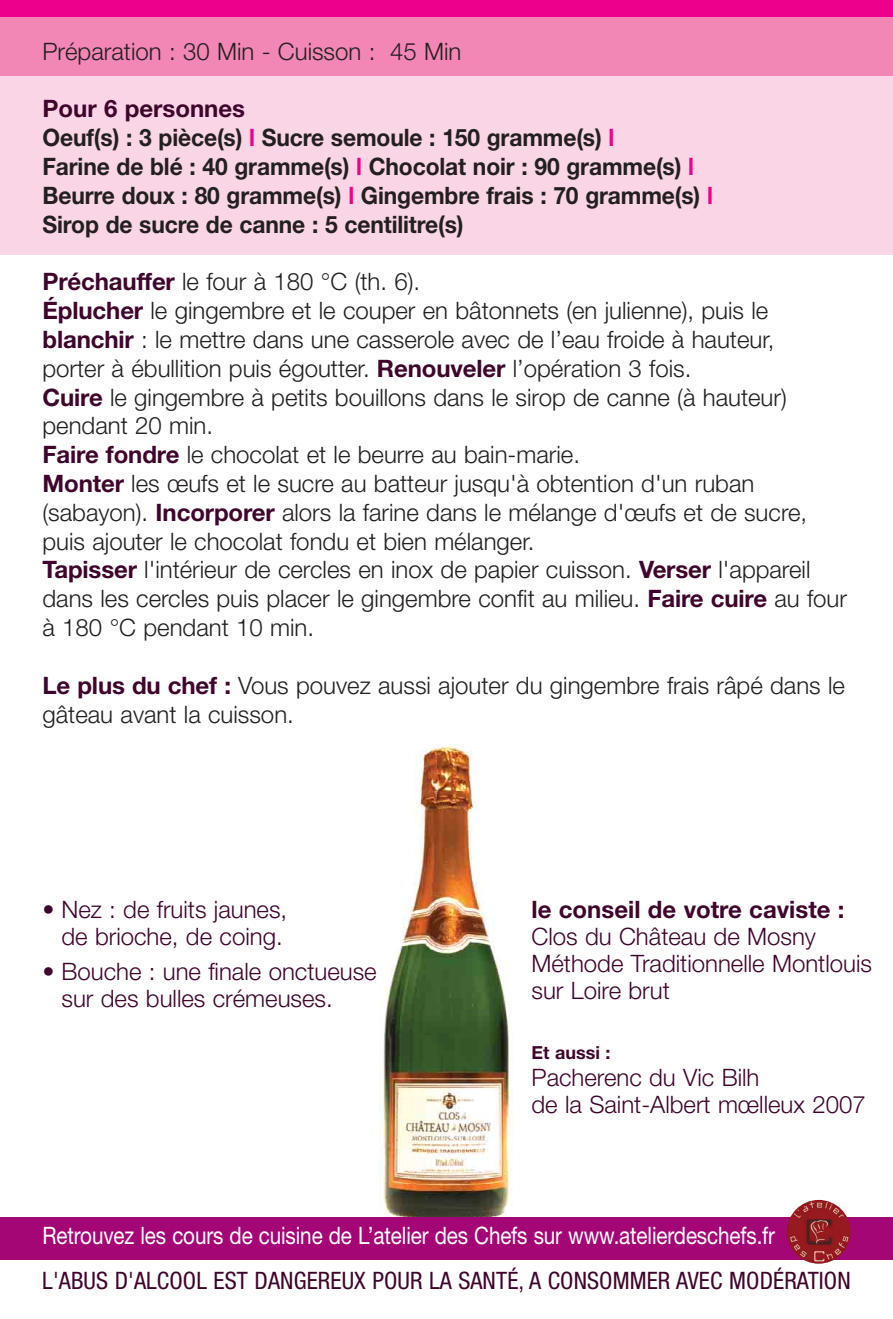
<style>
.page{position:relative;width:893px;height:1319px;background:#fff}
.page>*{position:absolute;margin:0;border:0;box-sizing:border-box;transform-origin:0 0}
.t1{font:300 24px/28.8px "Helvetica Neue";color:#231f20}
.t2{font:300 24px/27px "Helvetica Neue";color:#3f052c}
.t3{font:700 24px/28.8px "Helvetica Neue";letter-spacing:-.005em;color:#231f20;scale:.95 1}
.t4{font:24px "Helvetica Neue";letter-spacing:-.005em;color:#fff;scale:.86 1}
.t5{font:condensed 24px "Helvetica Neue";letter-spacing:.005em;color:#3f052c}
.t6{font:700 24px "Helvetica Neue";color:#3f052c}
.t7{font:700 18px "Helvetica Neue";color:#3f052c}
.s1{color:#3f052c}
.s2{color:#ec008c}
.s3{font-weight:700;color:#3f052c}
</style>
<div class="page">
<img style="left:379px;top:744px;width:134px;height:472px">
<div style="left:0;top:1216px;width:893px;height:43px;background:#a40675"></div>
<div style="left:0;top:0;width:893px;height:17px;background:#ec008c"></div>
<div style="left:0;top:17px;width:893px;height:60px;background:#f287b6"></div>
<div style="left:0;top:77px;width:893px;height:178px;background:#fad5e5"></div>
<img style="left:787px;top:1199px;width:64px;height:64px;border-radius:50%">
<p class="t1" style="left:43px;top:39px;width:420px">Préparation : 30 Min - Cuisson : 45 Min</p>
<p class="t3" style="left:43px;top:96px;width:707px"><span class="s1">Pour 6 personnes<br></span>Oeuf(s) : 3 pièce(s) <span class="s2">l</span> Sucre semoule : 150 gramme(s) <span class="s2">l<br></span>Farine de blé : 40 gramme(s) <span class="s2">l</span> Chocolat noir : 90 gramme(s) <span class="s2">l </span>Beurre doux : 80 gramme(s) <span class="s2">l</span> Gingembre frais : 70 gramme(s) <span class="s2">l </span>Sirop de sucre de canne : 5 centilitre(s)</p>
<p class="t1" style="left:43px;top:269px;width:806px"><span class="s3">Préchauffer</span> le four à 180 °C (th. 6).<br><span class="s3">Éplucher</span> le gingembre et le couper en bâtonnets (en julienne), puis le <span class="s3">blanchir</span> : le mettre dans une casserole avec de l’eau froide à hauteur,<br>porter à ébullition puis égoutter. <span class="s3">Renouveler</span> l’opération 3 fois.<br><span class="s3">Cuire</span> le gingembre à petits bouillons dans le sirop de canne (à hauteur) pendant 20 min.<br><span class="s3">Faire fondre</span> le chocolat et le beurre au bain-marie.<br><span class="s3">Monter</span> les œufs et le sucre au batteur jusqu'à obtention d'un ruban (sabayon). <span class="s3">Incorporer</span> alors la farine dans le mélange d'œufs et de sucre, puis ajouter le chocolat fondu et bien mélanger.<br><span class="s3">Tapisser</span> l'intérieur de cercles en inox de papier cuisson. <span class="s3">Verser</span> l'appareil dans les cercles puis placer le gingembre confit au milieu. <span class="s3">Faire cuire</span> au four à 180 °C pendant 10 min.</p>
<p class="t1" style="left:43px;top:673px;width:804px"><span class="s3">Le plus du chef :</span> Vous pouvez aussi ajouter du gingembre frais râpé dans le gâteau avant la cuisson.</p>
<p class="t2" style="left:43px;top:897px;width:246px;text-align:center">• Nez : de fruits jaunes, de brioche, de coing.</p>
<p class="t2" style="left:62px;top:960px;width:317px;text-indent:-19px">• Bouche : une finale onctueuse sur des bulles crémeuses.</p>
<p class="t6" style="left:532px;top:900px;width:315px">le conseil de votre caviste :</p>
<p class="t2" style="left:532px;top:924px;width:342px">Clos du Château de Mosny<br>Méthode Traditionnelle Montlouis sur Loire brut</p>
<p class="t7" style="left:531px;top:1045px;width:80px">Et aussi :</p>
<p class="t2" style="left:531px;top:1065px;width:336px">Pacherenc du Vic Bilh<br>de la Saint-Albert mœlleux 2007</p>
<p class="t4" style="left:43px;top:1226px;width:853px">Retrouvez les cours de cuisine de L’atelier des Chefs sur www.atelierdeschefs.fr</p>
<p class="t5" style="left:42px;top:1271px;width:810px">L'ABUS D'ALCOOL EST DANGEREUX POUR LA SANTÉ, A CONSOMMER AVEC MODÉRATION</p>
</div>
